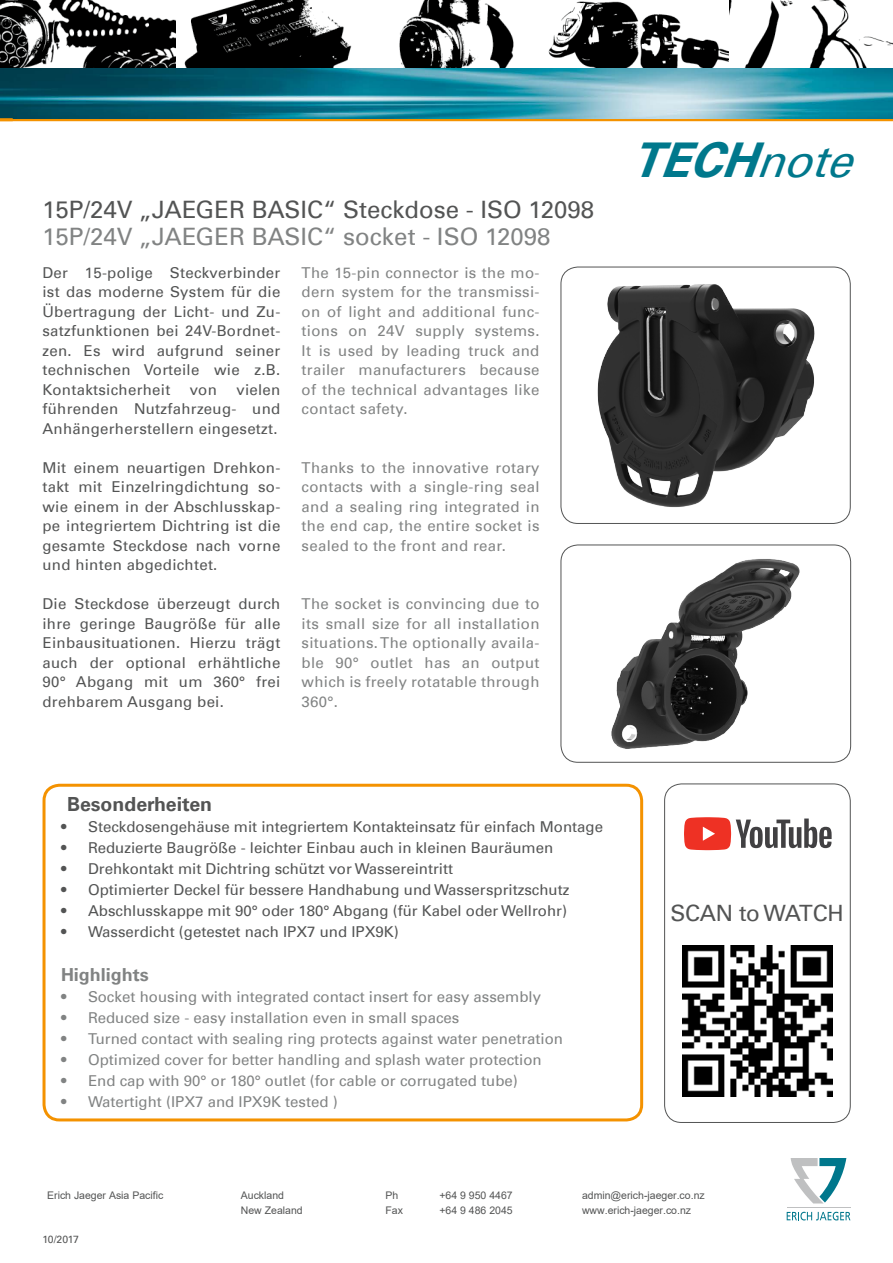
<style>
.page{position:relative;width:893px;height:1263px;background:#fff}
.page>*{position:absolute;margin:0;border:0;box-sizing:border-box;transform-origin:0 0}
.t1{font:italic 700 48px "Univers Com 65";color:#00788c}
.t2{font:24px "Univers Com 55 Roman";color:#535454}
.t3{font:24px "Univers Com 55 Roman";color:#818383}
.t4{font:22.5px "Univers Com 55 Roman";letter-spacing:-.01em;color:#535454}
.t5{font:700 19.5px "Univers Com 65";color:#535454}
.t6{font:700 18px "Univers Com 65";color:#818383}
.t7{font:15px/19.5px "Univers Com 55 Roman";color:#535454;text-align:justify}
.t8{font:15px/19.5px "Univers Com 55 Roman";color:#818383;text-align:justify}
.t9{font:10.5px/15px "Arial";color:#535454}
.t10{font:10.5px "Univers Com 55 Roman";letter-spacing:-.05em;color:#535454}
.s1{font-family:"Univers Com 55 Roman";font-weight:400;font-size:45px}
</style>
<div class="page">
<div style="left:664px;top:784px;width:186px;height:339px;border:1px solid #535454;border-radius:17px"></div>
<div style="left:43px;top:784px;width:600px;height:337px;border:3px solid #f49200;border-radius:16px"></div>
<img style="left:597px;top:284px;width:218px;height:224px">
<div style="left:561px;top:267px;width:289px;height:257px;border:1px solid #535454;border-radius:17px"></div>
<svg style="left:684px;top:817px;width:148px;height:33px"></svg>
<img style="left:611px;top:559px;width:189px;height:190px">
<div style="left:561px;top:545px;width:290px;height:217px;border:1px solid #535454;border-radius:17px"></div>
<svg style="left:787px;top:1212px;width:63px;height:8px"></svg>
<hr style="left:787px;top:1207px;width:63px;height:1px;background:#bfc0c1">
<svg style="left:791px;top:1158px;width:55px;height:45px"></svg>
<hr style="left:0;top:118px;width:893px;height:3px;background:#f49200">
<img style="left:0;top:0;width:893px;height:118px">
<svg style="left:0;top:118px;width:13px;height:1px"></svg>
<img style="left:0;top:0;width:1px;height:69px">
<img style="left:682px;top:946px;width:150px;height:150px">
<h2 class="t2" style="left:43px;top:195px;width:553px">15P/24V „JAEGER BASIC“ Steckdose - ISO 12098</h2>
<h2 class="t3" style="left:43px;top:222px;width:510px">15P/24V „JAEGER BASIC“ socket - ISO 12098</h2>
<p class="t8" style="left:302px;top:262px;width:239px">The 15-pin connector is the mo&shy;dern system for the transmissi&shy;on of light and additional func&shy;tions on 24V supply systems.<br>It is used by leading truck and trailer manufacturers because of the technical advantages like contact safety.</p>
<p class="t7" style="left:43px;top:262px;width:239px">Der 15-polige Steckverbinder ist das moderne System für die Übertragung der Licht- und Zu&shy;satzfunktionen bei 24V-Bordnet&shy;zen. Es wird aufgrund seiner technischen Vorteile wie z.B.<br>Kontaktsicherheit</p>
<p class="t7" style="left:43px;top:379px;width:239px;text-indent:194px">vielen führenden Nutzfahrzeug- und Anhängerherstellern eingesetzt.</p>
<p class="t7" style="left:43px;top:457px;width:239px">Mit einem neuartigen Drehkon&shy;takt mit Einzelringdichtung so&shy;wie einem in der Abschlusskap&shy;pe integriertem Dichtring ist die gesamte Steckdose nach vorne und hinten abgedichtet.</p>
<p class="t7" style="left:43px;top:594px;width:239px">Die Steckdose überzeugt durch ihre geringe Baugröße für alle Einbausituationen. Hierzu trägt auch der optional erhähtliche 90° Abgang mit um 360° frei drehbarem Ausgang bei.</p>
<p class="t7" style="left:190px;top:379px;width:29px">von</p>
<p class="t8" style="left:302px;top:457px;width:239px">Thanks to the innovative rotary contacts with a single-ring seal and a sealing ring integrated in the end cap, the entire socket is sealed to the front and rear.</p>
<p class="t8" style="left:302px;top:594px;width:239px">The socket is convincing due to its small size for all installation situations. The optionally availa&shy;ble 90° outlet has an output which is freely rotatable through 360°.</p>
<h1 class="t1" style="left:631px;top:132px;width:241px">TECH<span class="s1">note</span></h1>
<h3 class="t5" style="left:67px;top:792px;width:147px">Besonderheiten</h3>
<p class="t7" style="left:61px;top:817px;width:544px">• Steckdosengehäuse mit integriertem Kontakteinsatz für einfach Montage</p>
<p class="t7" style="left:61px;top:838px;width:494px">• Reduzierte Baugröße - leichter Einbau auch in kleinen Bauräumen</p>
<p class="t7" style="left:61px;top:859px;width:393px">• Drehkontakt mit Dichtring schützt vor Wassereintritt</p>
<p class="t7" style="left:61px;top:880px;width:510px">• Optimierter Deckel für bessere Handhabung und Wasserspritzschutz</p>
<p class="t7" style="left:61px;top:901px;width:507px">• Abschlusskappe mit 90° oder 180° Abgang (für Kabel oder Wellrohr)</p>
<p class="t7" style="left:61px;top:922px;width:339px">• Wasserdicht (getestet nach IPX7 und IPX9K)</p>
<p class="t6" style="left:61px;top:964px;width:89px">Highlights</p>
<p class="t8" style="left:61px;top:987px;width:482px">• Socket housing with integrated contact insert for easy assembly</p>
<p class="t8" style="left:61px;top:1008px;width:400px">• Reduced size - easy installation even in small spaces</p>
<p class="t8" style="left:61px;top:1029px;width:503px">• Turned contact with sealing ring protects against water penetration</p>
<p class="t8" style="left:61px;top:1050px;width:482px">• Optimized cover for better handling and splash water protection</p>
<p class="t8" style="left:61px;top:1071px;width:458px">• End cap with 90° or 180° outlet (for cable or corrugated tube)</p>
<p class="t8" style="left:61px;top:1092px;width:278px">• Watertight (IPX7 and IPX9K tested )</p>
<h3 class="t4" style="left:670px;top:899px;width:175px">SCAN to WATCH</h3>
<p class="t9" style="left:47px;top:1188px;width:118px">Erich Jaeger Asia Pacific</p>
<p class="t9" style="left:385px;top:1188px;width:14px">Ph</p>
<p class="t9" style="left:439px;top:1188px;width:75px">+64 9 950 4467</p>
<p class="t9" style="left:385px;top:1203px;width:19px">Fax</p>
<p class="t9" style="left:439px;top:1203px;width:75px">+64 9 486 2045</p>
<p class="t9" style="left:241px;top:1188px;width:63px">Auckland<br>New Zealand</p>
<p class="t10" style="left:43px;top:1233px;width:38px">10/2017</p>
<p class="t9" style="left:582px;top:1188px;width:124px">admin@erich-jaeger.co.nz www.erich-jaeger.co.nz</p>
</div>
